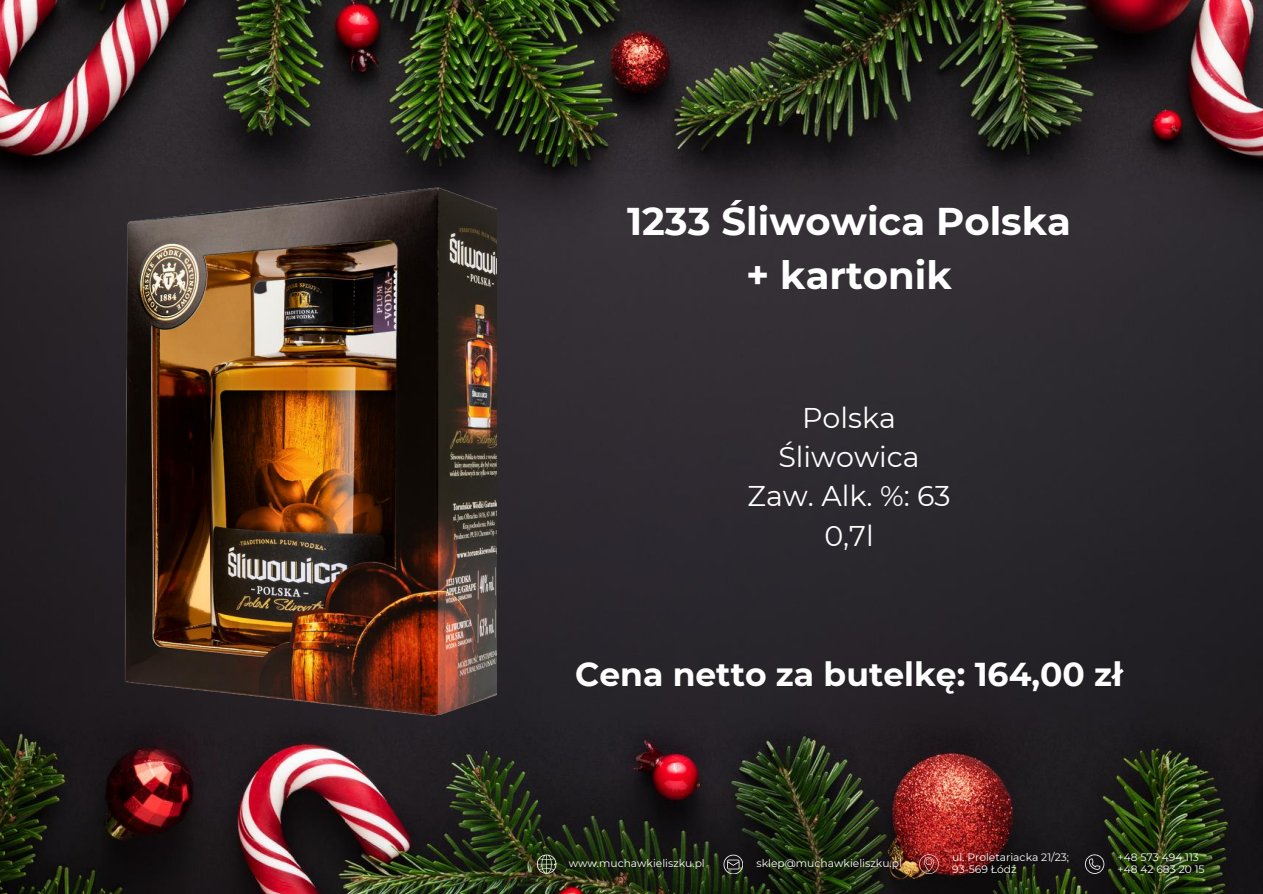
<style>
.page{position:relative;width:1263px;height:894px;background:#fff}
.page>*{position:absolute;margin:0;border:0;box-sizing:border-box;transform-origin:0 0}
.t1{font:700 38.55px/54px "Montserrat";color:#fff;text-align:center}
.t2{font:700 33px "Montserrat";color:#fff}
.t3{font:28.5px/39.3px "Montserrat";color:#fff;text-align:center}
.t4{font:10.65px/12.5px "Montserrat";color:#fff}
</style>
<div class="page">
<img style="left:0;top:0;width:1263px;height:893px">
<svg style="left:537px;top:854px;width:19px;height:19px"></svg>
<svg style="left:723px;top:854px;width:20px;height:19px"></svg>
<svg style="left:919px;top:854px;width:19px;height:19px"></svg>
<svg style="left:1085px;top:854px;width:19px;height:19px"></svg>
<img style="left:124px;top:169px;width:372px;height:555px">
<h1 class="t1" style="left:627px;top:194px;width:445px">1233 Śliwowica Polska + kartonik</h1>
<h3 class="t3" style="left:747px;top:397px;width:205px">Polska<br>Śliwowica<br>Zaw. Alk. %: 63<br>0,7l</h3>
<h2 class="t2" style="left:575px;top:654px;width:549px">Cena netto za butelkę: 164,00 zł</h2>
<p class="t4" style="left:952px;top:850px;width:119px">ul. Proletariacka 21/23;<br>93-569 Łódź</p>
<p class="t4" style="left:569px;top:856px;width:138px">www.muchawkieliszku.pl</p>
<p class="t4" style="left:756px;top:856px;width:147px">sklep@muchawkieliszku.pl</p>
<p class="t4" style="left:1117px;top:850px;width:89px">+48 573 494 113 +48 42 683 20 15</p>
</div>
